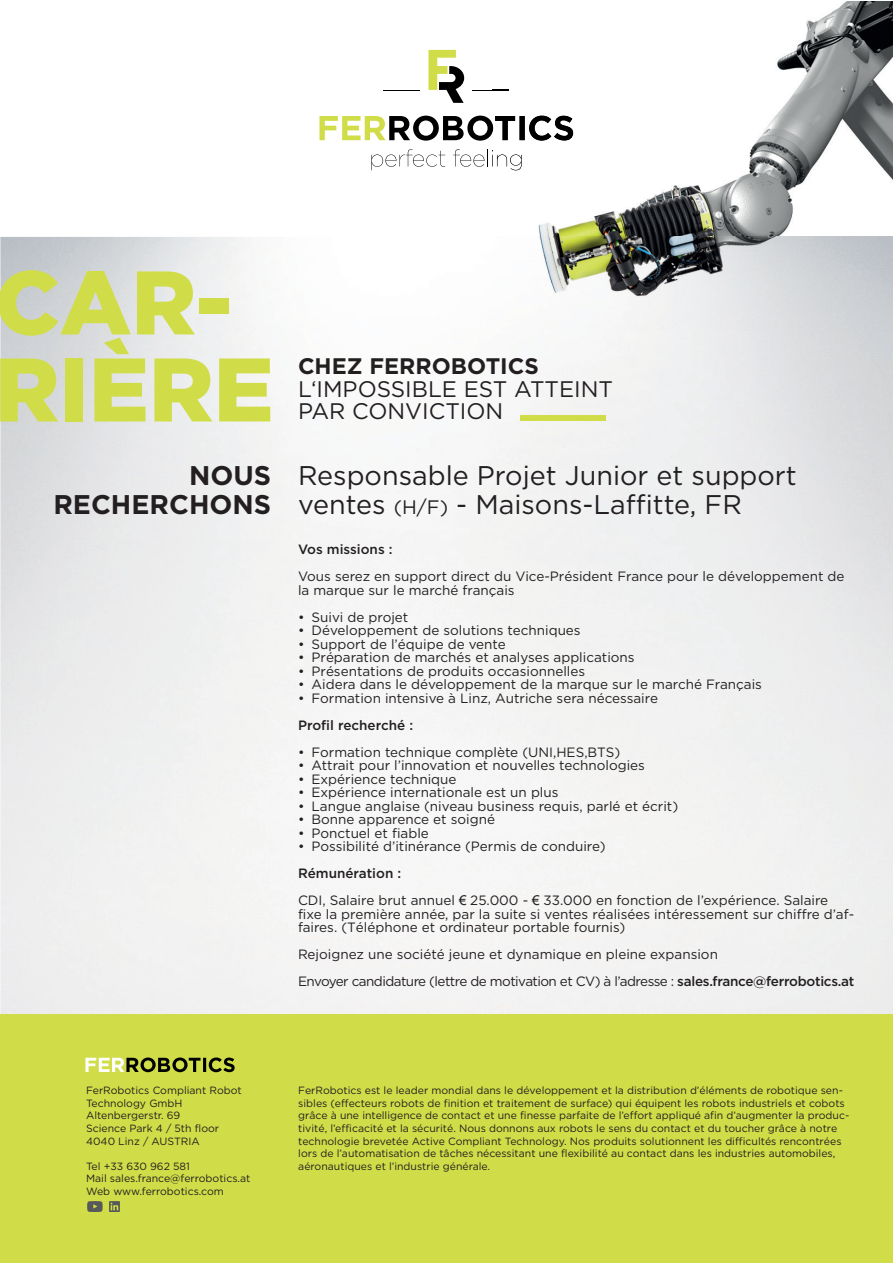
<style>
.page{position:relative;width:893px;height:1263px;background:#fff}
.page>*{position:absolute;margin:0;border:0;box-sizing:border-box;transform-origin:0 0}
.t1{font:900 90px/87px "Gotham HTF";color:#d0dd48}
.t2{font:27px/28.5px "Gotham HTF";color:#231f20}
.t3{font:700 27px/28.5px "Gotham HTF";color:#231f20;text-align:right}
.t4{font:22.5px/22.5px "Gotham HTF";color:#231f20}
.t5{font:700 22.5px "Gotham HTF";color:#231f20}
.t6{font:13.5px/13.5px "Gotham HTF";color:#231f20}
.t7{font:500 13.5px "Gotham HTF";color:#231f20}
.t8{font:10.5px/12.6px "Gotham HTF";color:#231f20}
.s1{font-size:19.5px}
.s2{font-weight:500}
.s3{font-family:"Arial"}
</style>
<div class="page">
<img style="left:0;top:237px;width:893px;height:778px">
<div style="left:0;top:1015px;width:893px;height:248px;background:#d0dd48"></div>
<svg style="left:371px;top:149px;width:74px;height:21px"></svg>
<svg style="left:319px;top:116px;width:173px;height:25px"></svg>
<hr style="left:383px;top:90px;width:36px;height:1px;background:#000001">
<hr style="left:472px;top:90px;width:36px;height:1px;background:#000001">
<svg style="left:428px;top:50px;width:36px;height:53px"></svg>
<svg style="left:85px;top:1057px;width:150px;height:15px"></svg>
<div style="left:520px;top:415px;width:86px;height:6px;background:#d0dd48"></div>
<img style="left:492px;top:1px;width:401px;height:329px">
<svg style="left:453px;top:149px;width:69px;height:21px"></svg>
<img style="left:510px;top:154px;width:12px;height:16px">
<img style="left:492px;top:116px;width:81px;height:25px">
<svg style="left:492px;top:90px;width:16px;height:1px"></svg>
<svg style="left:87px;top:1201px;width:16px;height:11px"></svg>
<svg style="left:109px;top:1201px;width:11px;height:11px"></svg>
<h1 class="t1" style="left:-5px;top:257px;width:280px">CAR-<br>RIÈRE</h1>
<h2 class="t3" style="left:53px;top:460px;width:219px">NOUS<br>RECHERCHONS</h2>
<h3 class="t5" style="left:298px;top:353px;width:242px">CHEZ FERROBOTICS</h3>
<h3 class="t4" style="left:298px;top:377px;width:317px">L‘IMPOSSIBLE EST ATTEINT<br>PAR CONVICTION</h3>
<h2 class="t2" style="left:298px;top:461px;width:500px">Responsable Projet Junior et support ventes <span class="s1">(H/F)</span> - Maisons-Laffitte, FR</h2>
<p class="t7" style="left:298px;top:542px;width:96px">Vos missions :</p>
<p class="t6" style="left:298px;top:569px;width:548px">Vous serez en support direct du Vice-Président France pour le développement de la marque sur le marché français</p>
<p class="t6" style="left:298px;top:610px;width:112px">• Suivi de projet</p>
<p class="t6" style="left:298px;top:623px;width:284px">• Développement de solutions techniques</p>
<p class="t6" style="left:298px;top:637px;width:209px">• Support de l’équipe de vente</p>
<p class="t6" style="left:298px;top:650px;width:338px">• Préparation de marchés et analyses applications</p>
<p class="t6" style="left:298px;top:664px;width:289px">• Présentations de produits occasionnelles</p>
<p class="t6" style="left:298px;top:677px;width:465px">• Aidera dans le développement de la marque sur le marché Français</p>
<p class="t6" style="left:298px;top:691px;width:361px">• Formation intensive à Linz, Autriche sera nécessaire</p>
<p class="t7" style="left:298px;top:717px;width:117px">Profil recherché :</p>
<p class="t6" style="left:298px;top:745px;width:324px">• Formation technique complète (UNI,HES,BTS)</p>
<p class="t6" style="left:298px;top:758px;width:348px">• Attrait pour l’innovation et nouvelles technologies</p>
<p class="t6" style="left:298px;top:772px;width:160px">• Expérience technique</p>
<p class="t6" style="left:298px;top:785px;width:262px">• Expérience internationale est un plus</p>
<p class="t6" style="left:298px;top:799px;width:382px">• Langue anglaise (niveau business requis, parlé et écrit)</p>
<p class="t6" style="left:298px;top:812px;width:198px">• Bonne apparence et soigné</p>
<p class="t6" style="left:298px;top:826px;width:132px">• Ponctuel et fiable</p>
<p class="t6" style="left:298px;top:839px;width:309px">• Possibilité d’itinérance (Permis de conduire)</p>
<p class="t6" style="left:298px;top:859px;width:532px;line-height:27px"><span class="s2">Rémunération :<br></span>CDI, Salaire brut annuel <span class="s3">€</span> 25.000 - <span class="s3">€</span> 33.000 en fonction de l’expérience. Salaire</p>
<p class="t6" style="left:298px;top:907px;width:558px">fixe la première année, par la suite si ventes réalisées intéressement sur chiffre d’af&shy;faires. (Téléphone et ordinateur portable fournis)</p>
<p class="t6" style="left:298px;top:940px;width:558px;line-height:27px">Rejoignez une société jeune et dynamique en pleine expansion<br>Envoyer candidature (lettre de motivation et CV) à l’adresse : <span class="s2">sales.france@ferrobotics.at</span></p>
<p class="t8" style="left:86px;top:1084px;width:157px">FerRobotics Compliant Robot<br>Technology GmbH<br>Altenbergerstr. 69<br>Science Park 4 / 5th floor<br>4040 Linz / AUSTRIA</p>
<p class="t8" style="left:86px;top:1159px;width:166px">Tel +33 630 962 581<br>Mail sales.france@ferrobotics.at<br>Web www.ferrobotics.com</p>
<p class="t8" style="left:298px;top:1084px;width:552px">FerRobotics est le leader mondial dans le développement et la distribution d’éléments de robotique sen&shy;sibles (effecteurs robots de finition et traitement de surface) qui équipent les robots industriels et cobots grâce à une intelligence de contact et une finesse parfaite de l’effort appliqué afin d’augmenter la produc&shy;tivité, l’efficacité et la sécurité. Nous donnons aux robots le sens du contact et du toucher grâce à notre technologie brevetée Active Compliant Technology. Nos produits solutionnent les difficultés rencontrées lors de l’automatisation de tâches nécessitant une flexibilité au contact dans les industries automobiles, aéronautiques et l’industrie générale.</p>
</div>
